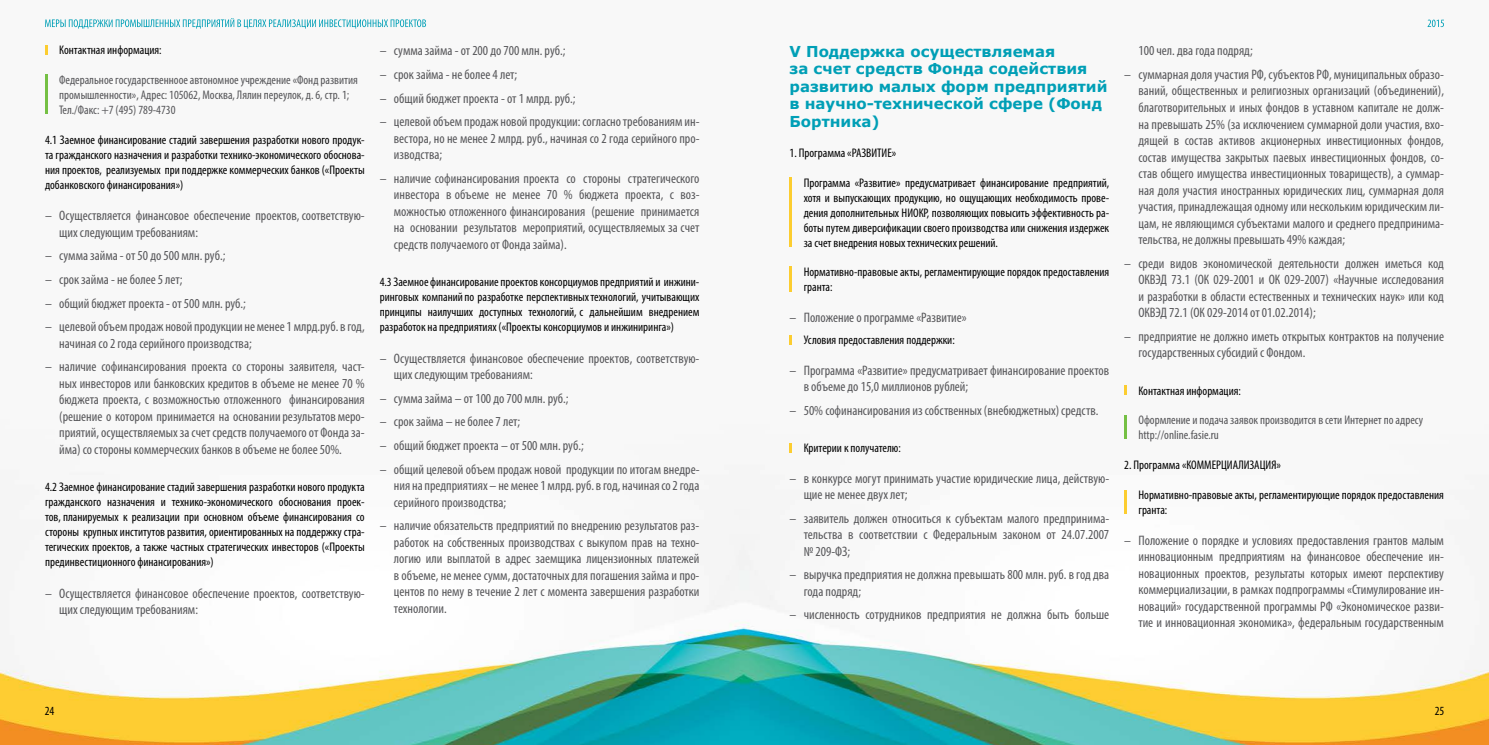
<style>
.page{position:relative;width:1489px;height:745px;background:#fff}
.page>*{position:absolute;margin:0;border:0;box-sizing:border-box;transform-origin:0 0}
.t1{font:700 15px/17.5px "Verdana";color:#009fb6}
.t2{font:condensed 13.75px/16.5px "Myriad Pro";color:#565659;text-align:justify}
.t3{font:condensed 12.5px/15px "Myriad Pro";color:#000;text-align:justify}
.t4{font:condensed 12.5px/15px "Myriad Pro";color:#565659}
</style>
<div class="page">
<img style="left:0;top:19px;width:1488px;height:725px">
<svg style="left:45px;top:18px;width:381px;height:11px"></svg>
<svg style="left:1427px;top:20px;width:16px;height:7px"></svg>
<svg style="left:45px;top:46px;width:3px;height:9px"></svg>
<hr style="left:789px;top:177px;width:3px;height:70px;background:#fccd30">
<hr style="left:789px;top:266px;width:3px;height:26px;background:#fccd30">
<svg style="left:789px;top:334px;width:3px;height:10px"></svg>
<svg style="left:789px;top:443px;width:3px;height:9px"></svg>
<svg style="left:1124px;top:385px;width:2px;height:10px"></svg>
<hr style="left:1124px;top:490px;width:2px;height:23px;background:#fccd30">
<hr style="left:45px;top:74px;width:3px;height:40px;background:#75c044">
<hr style="left:1124px;top:415px;width:2px;height:23px;background:#75c044">
<p class="t3" style="left:59px;top:43px;width:104px">Контактная информация:</p>
<p class="t4" style="left:59px;top:72px;width:300px">Федеральное государственноое автономное учреждение «Фонд развития промышленности», Адрес: 105062, Москва, Лялин переулок, д. 6, стр. 1;<br>Тел./Факс: +7 (495) 789-4730</p>
<p class="t3" style="left:45px;top:132px;width:321px">4.1 Заемное финансирование стадий завершения разработки нового продук&shy;та гражданского назначения и разработки технико-экономического обоснова&shy;ния проектов, реализуемых при поддержке коммерческих банков («Проекты добанковского финансирования»)</p>
<p class="t2" style="left:59px;top:207px;width:307px;text-indent:-14px">– Осуществляется финансовое обеспечение проектов, соответствую&shy;щих следующим требованиям:</p>
<p class="t2" style="left:45px;top:247px;width:182px">– сумма займа - от 50 до 500 млн. руб.;</p>
<p class="t2" style="left:45px;top:271px;width:139px">– срок займа - не более 5 лет;</p>
<p class="t2" style="left:45px;top:294px;width:202px">– общий бюджет проекта - от 500 млн. руб.;</p>
<p class="t2" style="left:59px;top:318px;width:307px;text-indent:-14px">– целевой объем продаж новой продукции не менее 1 млрд.руб. в год, начиная со 2 года серийного производства;</p>
<p class="t2" style="left:59px;top:358px;width:307px;text-indent:-14px">– наличие софинансирования проекта со стороны заявителя, част&shy;ных инвесторов или банковских кредитов в объеме не менее 70 % бюджета проекта, с возможностью отложенного финансирования (решение о котором принимается на основании результатов меро&shy;приятий, осуществляемых за счет средств получаемого от Фонда за&shy;йма) со стороны коммерческих банков в объеме не более 50%.</p>
<p class="t3" style="left:45px;top:479px;width:321px">4.2 Заемное финансирование стадий завершения разработки нового продукта гражданского назначения и технико-экономического обоснования проек&shy;тов, планируемых к реализации при основном объеме финансирования со стороны крупных институтов развития, ориентированных на поддержку стра&shy;тегических проектов, а также частных стратегических инвесторов («Проекты прединвестиционного финансирования»)</p>
<p class="t2" style="left:59px;top:584px;width:307px;text-indent:-14px">– Осуществляется финансовое обеспечение проектов, соответствую&shy;щих следующим требованиям:</p>
<p class="t2" style="left:380px;top:42px;width:187px">– сумма займа - от 200 до 700 млн. руб.;</p>
<p class="t2" style="left:380px;top:66px;width:139px">– срок займа - не более 4 лет;</p>
<p class="t2" style="left:380px;top:90px;width:197px">– общий бюджет проекта - от 1 млрд. руб.;</p>
<p class="t2" style="left:394px;top:113px;width:307px;text-indent:-14px">– целевой объем продаж новой продукции: согласно требованиям ин&shy;вестора, но не менее 2 млрд. руб., начиная со 2 года серийного про&shy;изводства;</p>
<p class="t2" style="left:394px;top:170px;width:307px;text-indent:-14px">– наличие софинансирования проекта со стороны стратегического инвестора в объеме не менее 70 % бюджета проекта, с воз&shy;можностью отложенного финансирования (решение принимается на основании результатов мероприятий, осуществляемых за счет средств получаемого от Фонда займа).</p>
<p class="t3" style="left:380px;top:274px;width:321px">4.3 Заемное финансирование проектов консорциумов предприятий и инжини&shy;ринговых компаний по разработке перспективных технологий, учитывающих принципы наилучших доступных технологий, с дальнейшим внедрением разработок на предприятиях («Проекты консорциумов и инжиниринга»)</p>
<p class="t2" style="left:394px;top:349px;width:307px;text-indent:-14px">– Осуществляется финансовое обеспечение проектов, соответствую&shy;щих следующим требованиям:</p>
<p class="t2" style="left:380px;top:389px;width:190px">– сумма займа – от 100 до 700 млн. руб.;</p>
<p class="t2" style="left:380px;top:413px;width:142px">– срок займа – не более 7 лет;</p>
<p class="t2" style="left:380px;top:437px;width:205px">– общий бюджет проекта – от 500 млн. руб.;</p>
<p class="t2" style="left:394px;top:460px;width:307px;text-indent:-14px">– общий целевой объем продаж новой продукции по итогам внедре&shy;ния на предприятиях – не менее 1 млрд. руб. в год, начиная со 2 года серийного производства;</p>
<p class="t2" style="left:394px;top:517px;width:307px;text-indent:-14px">– наличие обязательств предприятий по внедрению результатов раз&shy;работок на собственных производствах с выкупом прав на техно&shy;логию или выплатой в адрес заемщика лицензионных платежей в объеме, не менее сумм, достаточных для погашения займа и про&shy;центов по нему в течение 2 лет с момента завершения разработки технологии.</p>
<p class="t1" style="left:789px;top:42px;width:319px">V Поддержка осуществляемая<br>за счет средств Фонда содействия развитию малых форм предприятий в научно-технической сфере (Фонд<br>Бортника)</p>
<p class="t3" style="left:789px;top:145px;width:108px">1. Программа «РАЗВИТИЕ»</p>
<p class="t3" style="left:803px;top:175px;width:307px">Программа «Развитие» предусматривает финансирование предприятий, хотя и выпускающих продукцию, но ощущающих необходимость прове&shy;дения дополнительных НИОКР, позволяющих повысить эффективность ра&shy;боты путем диверсификации своего производства или снижения издержек за счет внедрения новых технических решений.</p>
<p class="t3" style="left:803px;top:264px;width:307px">Нормативно-правовые акты, регламентирующие порядок предоставления гранта:</p>
<p class="t2" style="left:789px;top:308px;width:179px">– Положение о программе «Развитие»</p>
<p class="t3" style="left:803px;top:332px;width:153px">Условия предоставления поддержки:</p>
<p class="t2" style="left:803px;top:361px;width:307px;text-indent:-14px">– Программа «Развитие» предусматривает финансирование проектов в объеме до 15,0 миллионов рублей;</p>
<p class="t2" style="left:789px;top:401px;width:310px">– 50% софинансирования из собственных (внебюджетных) средств.</p>
<p class="t3" style="left:803px;top:439px;width:99px">Критерии к получателю:</p>
<p class="t2" style="left:803px;top:469px;width:307px;text-indent:-14px">– в конкурсе могут принимать участие юридические лица, действую&shy;щие не менее двух лет;</p>
<p class="t2" style="left:803px;top:509px;width:307px;text-indent:-14px">– заявитель должен относиться к субъектам малого предпринима&shy;тельства в соответствии с Федеральным законом от 24.07.2007 № 209-ФЗ;</p>
<p class="t2" style="left:803px;top:566px;width:307px;text-indent:-14px">– выручка предприятия не должна превышать 800 млн. руб. в год два года подряд;</p>
<p class="t2" style="left:789px;top:606px;width:321px">– численность сотрудников предприятия не должна быть больше</p>
<p class="t2" style="left:1138px;top:42px;width:116px">100 чел. два года подряд;</p>
<p class="t2" style="left:1138px;top:66px;width:307px;text-indent:-14px">– суммарная доля участия РФ, субъектов РФ, муниципальных образо&shy;ваний, общественных и религиозных организаций (объединений), благотворительных и иных фондов в уставном капитале не долж&shy;на превышать 25% (за исключением суммарной доли участия, вхо&shy;дящей в состав активов акционерных инвестиционных фондов, состав имущества закрытых паевых инвестиционных фондов, со&shy;став общего имущества инвестиционных товариществ), а суммар&shy;ная доля участия иностранных юридических лиц, суммарная доля участия, принадлежащая одному или нескольким юридическим ли&shy;цам, не являющимся субъектами малого и среднего предпринима&shy;тельства, не должны превышать 49% каждая;</p>
<p class="t2" style="left:1138px;top:255px;width:307px;text-indent:-14px">– среди видов экономической деятельности должен иметься код ОКВЭД 73.1 (ОК 029-2001 и ОК 029-2007) «Научные исследования и разработки в области естественных и технических наук» или код ОКВЭД 72.1 (ОК 029-2014 от 01.02.2014);</p>
<p class="t2" style="left:1138px;top:328px;width:307px;text-indent:-14px">– предприятие не должно иметь открытых контрактов на получение государственных субсидий с Фондом.</p>
<p class="t3" style="left:1138px;top:382px;width:104px">Контактная информация:</p>
<p class="t4" style="left:1138px;top:412px;width:286px">Оформление и подача заявок производится в сети Интернет по адресу http://online.fasie.ru</p>
<p class="t3" style="left:1124px;top:457px;width:158px">2. Программа «КОММЕРЦИАЛИЗАЦИЯ»</p>
<p class="t3" style="left:1138px;top:487px;width:307px">Нормативно-правовые акты, регламентирующие порядок предоставления гранта:</p>
<p class="t2" style="left:1138px;top:531px;width:307px;text-indent:-14px">– Положение о порядке и условиях предоставления грантов малым инновационным предприятиям на финансовое обеспечение ин&shy;новационных проектов, результаты которых имеют перспективу коммерциализации, в рамках подпрограммы «Стимулирование ин&shy;новаций» государственной программы РФ «Экономическое разви&shy;тие и инновационная экономика», федеральным государственным</p>
<p class="t3" style="left:45px;top:702px;width:11px">24</p>
<p class="t3" style="left:1434px;top:702px;width:11px">25</p>
</div>
